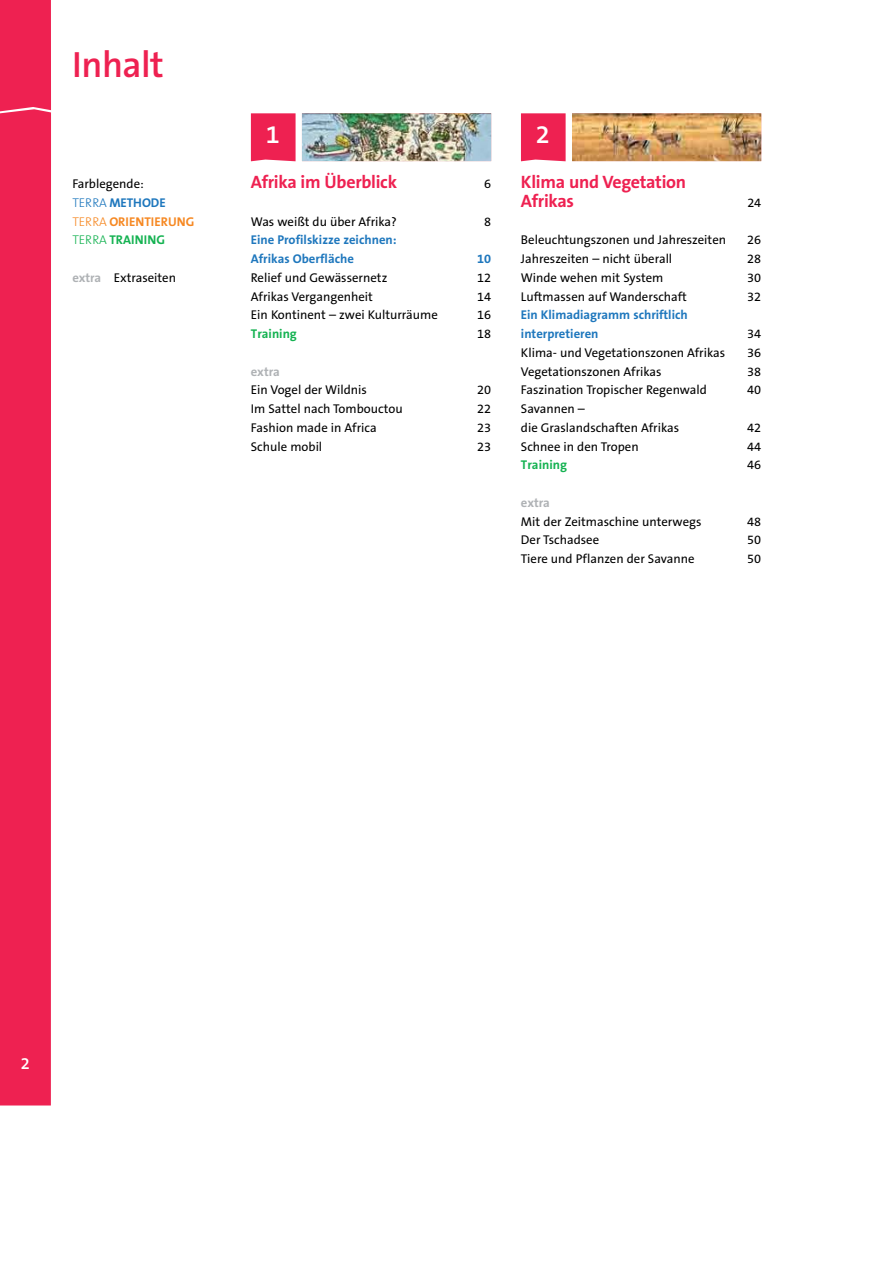
<style>
.page{position:relative;width:893px;height:1263px;background:#fff}
.page>*{position:absolute;margin:0;border:0;box-sizing:border-box;transform-origin:0 0}
.t1{font:600 36.75px "The Sans B6";letter-spacing:-.015em;color:#ee2151}
.t2{font:600 25.5px "The Sans B6";color:#fff}
.t3{font:700 18px/18.8px "The Sans B7";letter-spacing:-.015em;color:#ee2151}
.t4{font:600 16.5px "The Sans B6";color:#fff}
.t5{font:12.75px/18.8px "The Sans B5 Plain";color:#000}
.t6{font:700 12.75px/18.8px "The Sans B7";color:#1e77bd}
.t7{font:700 12.75px/18.8px "The Sans B7";color:#f68822}
.t8{font:700 12.75px "The Sans B7";color:#14b251}
.t9{font:700 12.75px "The Sans B7";letter-spacing:-.005em;color:#afb2b5}
.s1{font-family:"The Sans B3";font-weight:300;color:#1e77bd}
.s2{color:#1e77bd}
.s3{font-family:"The Sans B3";font-weight:300}
.s4{font-family:"The Sans B3";font-weight:300;color:#14b251}
.s5{color:#14b251}
.s6{font-family:"The Sans B7";font-weight:700;color:#afb2b5}
</style>
<div class="page">
<div style="left:251px;top:113px;width:45px;height:48px;background:#ee2151"></div>
<img style="left:302px;top:113px;width:189px;height:48px">
<div style="left:521px;top:113px;width:45px;height:48px;background:#ee2151"></div>
<img style="left:572px;top:113px;width:189px;height:48px">
<div style="left:0;top:0;width:51px;height:109px;background:#ee2151"></div>
<div style="left:0;top:109px;width:51px;height:997px;background:#ee2151"></div>
<h1 class="t1" style="left:72px;top:45px;width:93px">Inhalt</h1>
<p class="t5" style="left:72px;top:175px;width:73px">Farblegende:</p>
<p class="t7" style="left:72px;top:194px;width:124px"><span class="s1">TERRA</span> <span class="s2">METHODE<br></span><span class="s3">TERRA</span> ORIENTIERUNG<br><span class="s4">TERRA</span> <span class="s5">TRAINING</span></p>
<p class="t5" style="left:72px;top:269px;width:105px"><span class="s6">extra</span> Extraseiten</p>
<h2 class="t2" style="left:266px;top:121px;width:16px">1</h2>
<h3 class="t3" style="left:251px;top:174px;width:148px">Afrika im Überblick</h3>
<p class="t5" style="left:484px;top:175px;width:9px">6</p>
<p class="t5" style="left:251px;top:213px;width:148px">Was weißt du über Afrika?</p>
<p class="t5" style="left:484px;top:213px;width:9px">8</p>
<p class="t6" style="left:251px;top:232px;width:147px">Eine Profilskizze zeichnen:<br>Afrikas Oberfläche</p>
<p class="t6" style="left:477px;top:250px;width:16px">10</p>
<p class="t5" style="left:251px;top:269px;width:138px">Relief und Gewässernetz</p>
<p class="t5" style="left:477px;top:269px;width:16px">12</p>
<p class="t5" style="left:251px;top:288px;width:124px">Afrikas Vergangenheit</p>
<p class="t5" style="left:477px;top:288px;width:16px">14</p>
<p class="t5" style="left:251px;top:307px;width:188px">Ein Kontinent – zwei Kulturräume</p>
<p class="t5" style="left:477px;top:307px;width:16px">16</p>
<p class="t8" style="left:251px;top:328px;width:48px">Training</p>
<p class="t5" style="left:477px;top:325px;width:16px">18</p>
<p class="t9" style="left:251px;top:366px;width:30px">extra</p>
<p class="t5" style="left:251px;top:382px;width:118px">Ein Vogel der Wildnis</p>
<p class="t5" style="left:477px;top:382px;width:16px">20</p>
<p class="t5" style="left:251px;top:400px;width:153px">Im Sattel nach Tombouctou</p>
<p class="t5" style="left:477px;top:400px;width:16px">22</p>
<p class="t5" style="left:251px;top:419px;width:127px">Fashion made in Africa</p>
<p class="t5" style="left:477px;top:419px;width:16px">23</p>
<p class="t5" style="left:251px;top:438px;width:73px">Schule mobil</p>
<p class="t5" style="left:477px;top:438px;width:16px">23</p>
<h2 class="t2" style="left:536px;top:121px;width:16px">2</h2>
<h3 class="t3" style="left:521px;top:174px;width:167px">Klima und Vegetation<br>Afrikas</h3>
<p class="t5" style="left:747px;top:194px;width:15px">24</p>
<p class="t5" style="left:521px;top:232px;width:207px">Beleuchtungszonen und Jahreszeiten</p>
<p class="t5" style="left:747px;top:232px;width:16px">26</p>
<p class="t5" style="left:521px;top:250px;width:153px">Jahreszeiten – nicht überall</p>
<p class="t5" style="left:747px;top:250px;width:16px">28</p>
<p class="t5" style="left:521px;top:269px;width:144px">Winde wehen mit System</p>
<p class="t5" style="left:747px;top:269px;width:16px">30</p>
<p class="t5" style="left:521px;top:288px;width:167px">Luftmassen auf Wanderschaft</p>
<p class="t5" style="left:747px;top:288px;width:16px">32</p>
<p class="t6" style="left:521px;top:307px;width:168px">Ein Klimadiagramm schriftlich interpretieren</p>
<p class="t5" style="left:747px;top:325px;width:16px">34</p>
<p class="t5" style="left:521px;top:344px;width:206px">Klima- und Vegetationszonen Afrikas</p>
<p class="t5" style="left:747px;top:344px;width:16px">36</p>
<p class="t5" style="left:521px;top:363px;width:142px">Vegetationszonen Afrikas</p>
<p class="t5" style="left:747px;top:363px;width:16px">38</p>
<p class="t5" style="left:521px;top:382px;width:187px">Faszination Tropischer Regenwald</p>
<p class="t5" style="left:747px;top:382px;width:16px">40</p>
<p class="t5" style="left:521px;top:400px;width:160px">Savannen –<br>die Graslandschaften Afrikas</p>
<p class="t5" style="left:747px;top:419px;width:16px">42</p>
<p class="t5" style="left:521px;top:438px;width:119px">Schnee in den Tropen</p>
<p class="t5" style="left:747px;top:438px;width:16px">44</p>
<p class="t8" style="left:521px;top:460px;width:48px">Training</p>
<p class="t5" style="left:747px;top:457px;width:16px">46</p>
<p class="t9" style="left:521px;top:497px;width:30px">extra</p>
<p class="t5" style="left:521px;top:513px;width:182px">Mit der Zeitmaschine unterwegs</p>
<p class="t5" style="left:747px;top:513px;width:16px">48</p>
<p class="t5" style="left:521px;top:532px;width:80px">Der Tschadsee</p>
<p class="t5" style="left:747px;top:532px;width:16px">50</p>
<p class="t5" style="left:521px;top:550px;width:175px">Tiere und Pflanzen der Savanne</p>
<p class="t5" style="left:747px;top:550px;width:16px">50</p>
<p class="t4" style="left:21px;top:1055px;width:11px">2</p>
</div>
